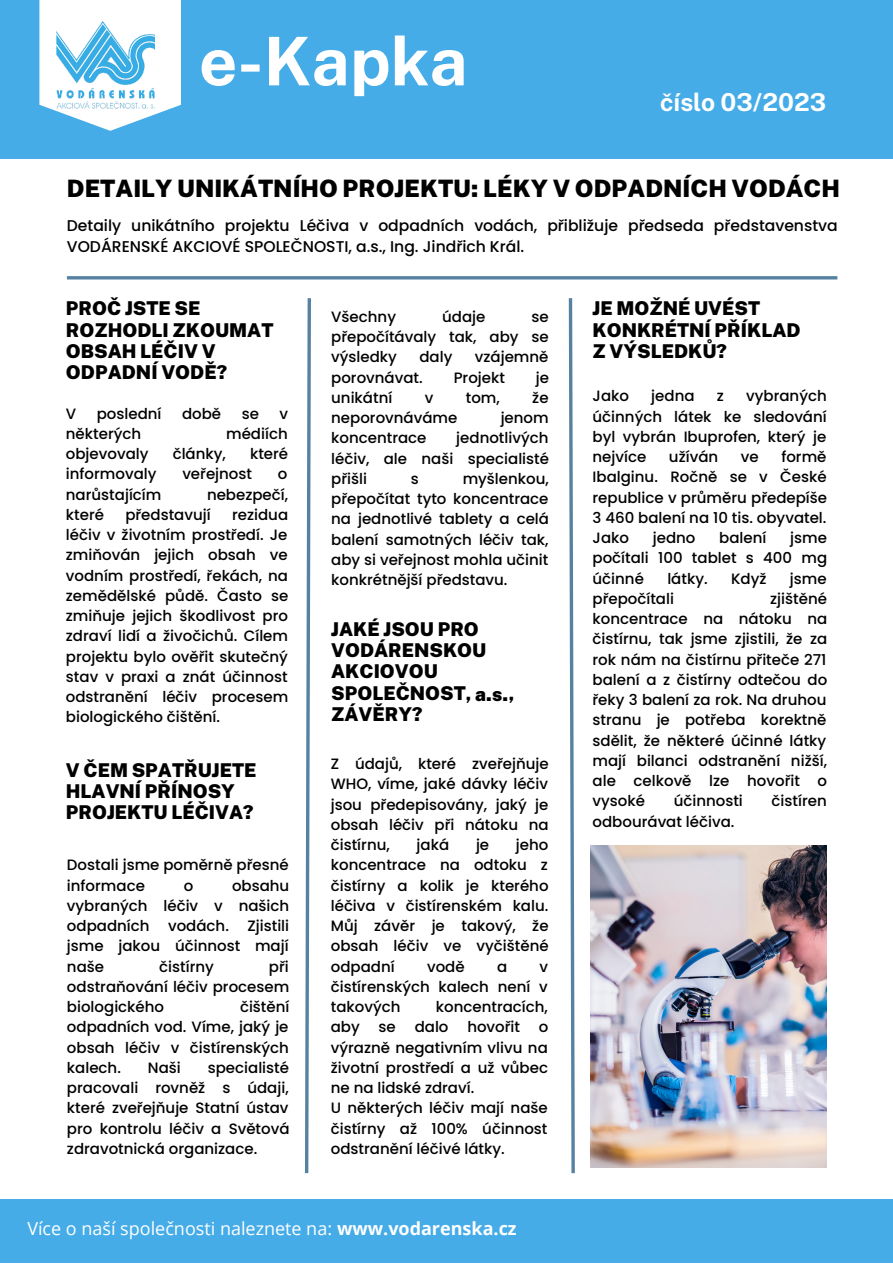
<style>
.page{position:relative;width:893px;height:1264px;background:#fff}
.page>*{position:absolute;margin:0;border:0;box-sizing:border-box;transform-origin:0 0}
.t1{font:700 67.05px "Public Sans";color:#fff}
.t2{font:700 24.75px "Public Sans";color:#fff}
.t3{font:900 24px "Public Sans";color:#000}
.t4{font:900 19.05px/21.3px "Public Sans";color:#000}
.t5{font:18px "Open Sans";color:#fff}
.t6{font:500 15.6px/21px "Poppins";color:#000}
.t7{font:500 15px/20.2px "Poppins";color:#000;text-align:justify}
.s1{font-weight:700}
</style>
<div class="page">
<div style="left:0;top:0;width:892px;height:159px;background:#45ace8"></div>
<svg style="left:39px;top:0;width:142px;height:131px;fill:#fff"></svg>
<hr style="left:67px;top:276px;width:770px;height:3px;background:#5582a1">
<svg style="left:305px;top:298px;width:6px;height:876px"></svg>
<svg style="left:568px;top:298px;width:7px;height:876px"></svg>
<div style="left:0;top:1199px;width:892px;height:63px;background:#45ace8"></div>
<img style="left:56px;top:22px;width:98px;height:87px">
<img style="left:590px;top:845px;width:236px;height:322px">
<p class="t1" style="left:199px;top:22px;width:270px">e-Kapka</p>
<p class="t2" style="left:660px;top:87px;width:167px">číslo 03/2023</p>
<p class="t3" style="left:67px;top:174px;width:774px">DETAILY UNIKÁTNÍHO PROJEKTU: LÉKY V ODPADNÍCH VODÁCH</p>
<p class="t6" style="left:67px;top:215px;width:772px">Detaily unikátního projektu Léčiva v odpadních vodách, přibližuje předseda představenstva<br>VODÁRENSKÉ AKCIOVÉ SPOLEČNOSTI, a.s., Ing. Jindřich Král.</p>
<p class="t4" style="left:66px;top:298px;width:209px">PROČ JSTE SE<br>ROZHODLI ZKOUMAT<br>OBSAH LÉČIV V<br>ODPADNÍ VODĚ?</p>
<p class="t7" style="left:66px;top:403px;width:12px">V</p>
<p class="t7" style="left:97px;top:403px;width:66px">poslední</p>
<p class="t7" style="left:182px;top:403px;width:41px">době</p>
<p class="t7" style="left:242px;top:403px;width:19px">se</p>
<p class="t7" style="left:279px;top:403px;width:10px">v</p>
<p class="t7" style="left:66px;top:423px;width:77px">některých</p>
<p class="t7" style="left:226px;top:423px;width:63px">médiích</p>
<p class="t7" style="left:66px;top:444px;width:84px">objevovaly</p>
<p class="t7" style="left:173px;top:444px;width:55px">články,</p>
<p class="t7" style="left:250px;top:444px;width:40px">které</p>
<p class="t7" style="left:66px;top:464px;width:92px">informovaly</p>
<p class="t7" style="left:182px;top:464px;width:71px">veřejnost</p>
<p class="t7" style="left:278px;top:464px;width:11px">o</p>
<p class="t7" style="left:66px;top:484px;width:97px">narůstajícím</p>
<p class="t7" style="left:207px;top:484px;width:83px">nebezpečí,</p>
<p class="t7" style="left:66px;top:504px;width:40px">které</p>
<p class="t7" style="left:125px;top:504px;width:87px">představují</p>
<p class="t7" style="left:66px;top:504px;width:224px;text-indent:166px">rezidua léčiv v životním prostředí. Je zmiňován jejich obsah ve vodním prostředí, řekách, na zemědělské půdě. Často se zmiňuje jejich škodlivost pro zdraví lidí a živočichů. Cílem projektu bylo ověřit skutečný stav v praxi a znát účinnost odstranění léčiv procesem biologického čištění.</p>
<p class="t4" style="left:66px;top:759px;width:192px">V ČEM SPATŘUJETE<br>HLAVNÍ PŘÍNOSY<br>PROJEKTU LÉČIVA?</p>
<p class="t7" style="left:67px;top:855px;width:223px">Dostali jsme poměrně přesné informace</p>
<p class="t7" style="left:67px;top:875px;width:224px;text-indent:165px">obsahu vybraných léčiv v našich odpadních vodách. Zjistili jsme jakou účinnost mají naše</p>
<p class="t7" style="left:184px;top:875px;width:11px">o</p>
<p class="t7" style="left:159px;top:956px;width:56px">čistírny</p>
<p class="t7" style="left:67px;top:956px;width:224px;text-indent:202px">při odstraňování léčiv procesem biologického</p>
<p class="t7" style="left:67px;top:996px;width:224px;text-indent:173px">čištění odpadních vod. Víme, jaký je obsah léčiv v čistírenských kalech.</p>
<p class="t7" style="left:67px;top:1057px;width:224px;text-indent:141px">specialisté pracovali rovněž s údaji, které zveřejňuje Statní ústav pro kontrolu léčiv a Světová zdravotnická organizace.</p>
<p class="t7" style="left:148px;top:1057px;width:34px">Naši</p>
<p class="t7" style="left:331px;top:306px;width:66px">Všechny</p>
<p class="t7" style="left:442px;top:306px;width:45px">údaje</p>
<p class="t7" style="left:331px;top:306px;width:219px;text-indent:200px">se přepočítávaly tak, aby se výsledky</p>
<p class="t7" style="left:419px;top:347px;width:34px">daly</p>
<p class="t7" style="left:475px;top:347px;width:75px">vzájemně</p>
<p class="t7" style="left:331px;top:367px;width:93px">porovnávat.</p>
<p class="t7" style="left:453px;top:367px;width:53px">Projekt</p>
<p class="t7" style="left:536px;top:367px;width:15px">je</p>
<p class="t7" style="left:331px;top:387px;width:63px">unikátní</p>
<p class="t7" style="left:425px;top:387px;width:10px">v</p>
<p class="t7" style="left:466px;top:387px;width:36px">tom,</p>
<p class="t7" style="left:532px;top:387px;width:18px">že</p>
<p class="t7" style="left:331px;top:408px;width:128px">neporovnáváme</p>
<p class="t7" style="left:500px;top:408px;width:50px">jenom</p>
<p class="t7" style="left:331px;top:428px;width:97px">koncentrace</p>
<p class="t7" style="left:331px;top:428px;width:219px;text-indent:125px">jednotlivých léčiv, ale naši specialisté přišli</p>
<p class="t7" style="left:331px;top:468px;width:219px;text-indent:131px">myšlenkou, přepočítat tyto koncentrace na jednotlivé tablety a celá balení samotných léčiv tak, aby si veřejnost mohla učinit konkrétnější představu.</p>
<p class="t4" style="left:331px;top:618px;width:185px">JAKÉ JSOU PRO<br>VODÁRENSKOU<br>AKCIOVOU<br>SPOLEČNOST, a.s.,<br>ZÁVĚRY?</p>
<p class="t7" style="left:411px;top:468px;width:10px">s</p>
<p class="t7" style="left:331px;top:753px;width:219px">Z údajů, které zveřejňuje WHO, víme, jaké dávky léčiv jsou předepisovány, jaký je obsah léčiv při nátoku na čistírnu,</p>
<p class="t7" style="left:416px;top:834px;width:34px">jaká</p>
<p class="t7" style="left:476px;top:834px;width:15px">je</p>
<p class="t7" style="left:331px;top:834px;width:219px;text-indent:185px">jeho koncentrace na odtoku z čistírny a kolik je kterého léčiva v čistírenském kalu.<br>Můj závěr je takový, že obsah léčiv ve vyčištěné odpadní</p>
<p class="t7" style="left:427px;top:956px;width:39px">vodě</p>
<p class="t7" style="left:497px;top:956px;width:12px">a</p>
<p class="t7" style="left:331px;top:956px;width:219px;text-indent:209px">v čistírenských kalech není v takových</p>
<p class="t7" style="left:436px;top:996px;width:114px">koncentracích,</p>
<p class="t7" style="left:331px;top:1017px;width:31px">aby</p>
<p class="t7" style="left:378px;top:1017px;width:19px">se</p>
<p class="t7" style="left:414px;top:1017px;width:35px">dalo</p>
<p class="t7" style="left:467px;top:1017px;width:54px">hovořit</p>
<p class="t7" style="left:331px;top:1017px;width:219px;text-indent:208px">o výrazně negativním vlivu na životní prostředí a už vůbec ne na lidské zdraví.</p>
<p class="t7" style="left:331px;top:1097px;width:218px">U některých léčiv mají naše čistírny až 100% účinnost odstranění léčivé látky.</p>
<p class="t5" style="left:27px;top:1215px;width:491px">Více o naší společnosti naleznete na: <span class="s1">www.vodarenska.cz</span></p>
<p class="t4" style="left:592px;top:298px;width:209px">JE MOŽNÉ UVÉST<br>KONKRÉTNÍ PŘÍKLAD<br>Z VÝSLEDKŮ?</p>
<p class="t7" style="left:592px;top:386px;width:38px">Jako</p>
<p class="t7" style="left:651px;top:386px;width:45px">jedna</p>
<p class="t7" style="left:716px;top:386px;width:9px">z</p>
<p class="t7" style="left:592px;top:386px;width:236px;text-indent:154px">vybraných účinných látek ke sledování byl vybrán Ibuprofen, který je nejvíce</p>
<p class="t7" style="left:669px;top:447px;width:51px">užíván</p>
<p class="t7" style="left:740px;top:447px;width:19px">ve</p>
<p class="t7" style="left:592px;top:447px;width:236px;text-indent:189px">formě Ibalginu. Ročně se v České republice v průměru předepíše 3 460 balení na 10 tis. obyvatel.<br>Jako</p>
<p class="t7" style="left:652px;top:527px;width:44px">jedno</p>
<p class="t7" style="left:719px;top:527px;width:49px">balení</p>
<p class="t7" style="left:592px;top:527px;width:236px;text-indent:198px">jsme počítali 100 tablet s 400 mg účinné</p>
<p class="t7" style="left:667px;top:568px;width:42px">látky.</p>
<p class="t7" style="left:731px;top:568px;width:37px">Když</p>
<p class="t7" style="left:789px;top:568px;width:38px">jsme</p>
<p class="t7" style="left:592px;top:588px;width:83px">přepočítali</p>
<p class="t7" style="left:592px;top:588px;width:236px;text-indent:178px">zjištěné koncentrace na nátoku na čistírnu, tak jsme zjistili, že za rok nám na čistírnu přiteče 271 balení a z čistírny odtečou do řeky 3 balení za rok. Na druhou stranu je potřeba korektně sdělit, že některé účinné látky mají bilanci odstranění nižší, ale celkově lze hovořit o vysoké</p>
<p class="t7" style="left:673px;top:791px;width:71px">účinnosti</p>
<p class="t7" style="left:771px;top:791px;width:57px">čistíren</p>
<p class="t7" style="left:592px;top:811px;width:143px">odbourávat léčiva.</p>
</div>
